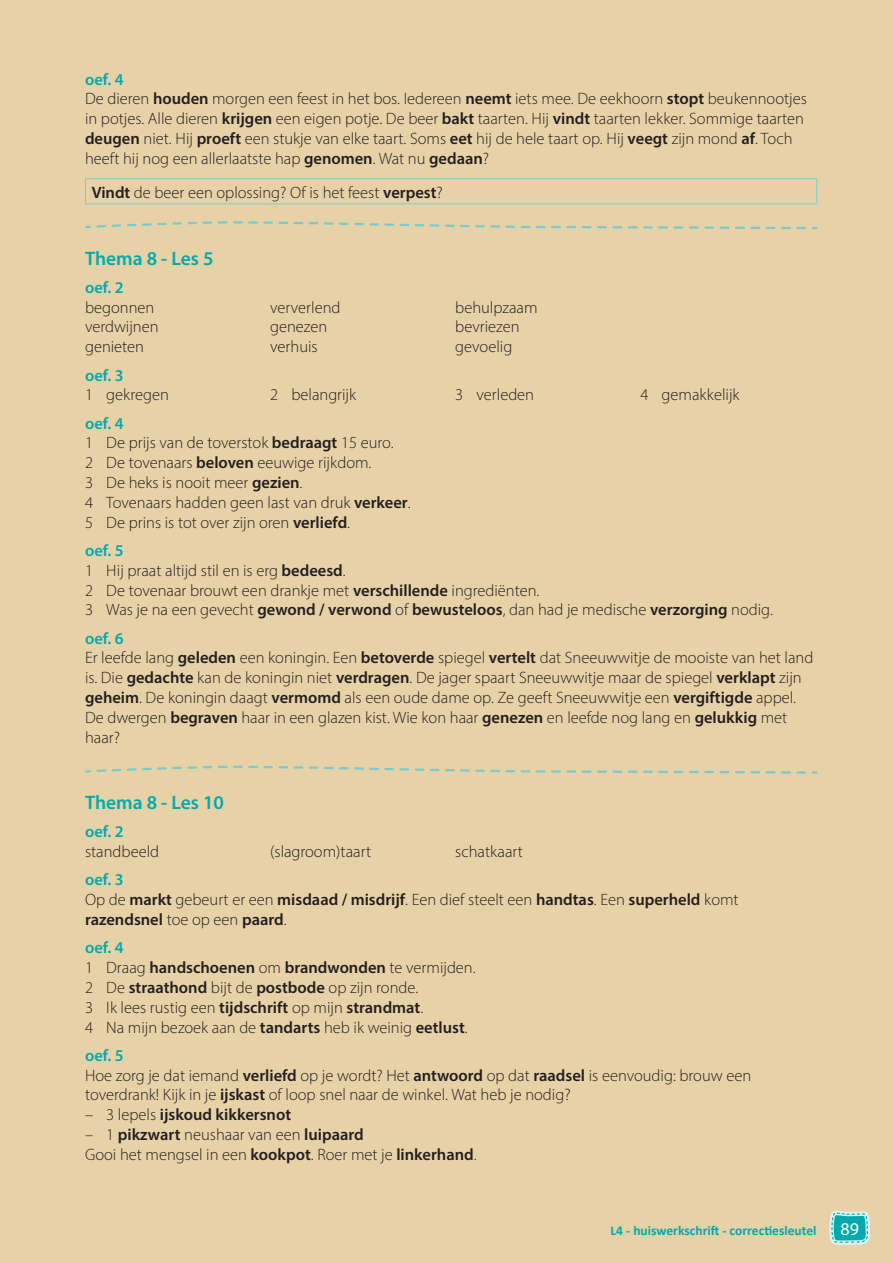
<style>
.page{position:relative;width:893px;height:1263px;background:#e7d1a6}
.page>*{position:absolute;margin:0;border:0;box-sizing:border-box;transform-origin:0 0}
.t1{font:600 19.5px "Myriad Pro";color:#00aaad}
.t2{font:18px "Myriad Pro";color:#fff}
.t3{font:300 16.5px/19.8px "Myriad Pro";color:#231f20}
.t4{font:600 16.5px/19.8px "Myriad Pro";color:#231f20}
.t5{font:600 16.5px "Myriad Pro";color:#00aaad}
.t6{font:700 13.5px "Calibri";color:#00aaad}
.s1{font-weight:600;color:#00aaad}
.s2{font-weight:600}
.s3{color:#00aaad}
.s4{font-weight:300}
</style>
<div class="page">
<svg style="left:829px;top:1210px;width:42px;height:35px"></svg>
<hr style="left:85px;top:178px;width:732px;height:1px;background:#77ccd0">
<svg style="left:85px;top:179px;width:1px;height:24px"></svg>
<svg style="left:816px;top:179px;width:1px;height:24px"></svg>
<hr style="left:85px;top:203px;width:732px;height:1px;background:#77ccd0">
<svg style="left:85px;top:221px;width:732px;height:9px"></svg>
<svg style="left:85px;top:765px;width:732px;height:9px"></svg>
<p class="t3" style="left:85px;top:69px;width:723px"><span class="s1">oef. 4<br></span>De dieren <span class="s2">houden</span> morgen een feest in het bos. Iedereen <span class="s2">neemt</span> iets mee. De eekhoorn <span class="s2">stopt</span> beukennootjes in potjes. Alle dieren <span class="s2">krijgen</span> een eigen potje. De beer <span class="s2">bakt</span> taarten. Hij <span class="s2">vindt</span> taarten lekker. Sommige taarten <span class="s2">deugen</span> niet. Hij <span class="s2">proeft</span> een stukje van elke taart. Soms <span class="s2">eet</span> hij de hele taart op. Hij <span class="s2">veegt</span> zijn mond <span class="s2">af</span>. Toch heeft hij nog een allerlaatste hap <span class="s2">genomen</span>. Wat nu <span class="s2">gedaan</span>?</p>
<p class="t3" style="left:92px;top:182px;width:353px"><span class="s2">Vindt</span> de beer een oplossing? Of is het feest <span class="s2">verpest</span>?</p>
<p class="t1" style="left:85px;top:246px;width:130px">Thema 8 - Les 5</p>
<p class="t5" style="left:85px;top:277px;width:40px">oef. 2</p>
<p class="t3" style="left:85px;top:297px;width:75px">begonnen verdwijnen genieten</p>
<p class="t3" style="left:270px;top:297px;width:72px">ververlend genezen verhuis</p>
<p class="t3" style="left:455px;top:297px;width:84px">behulpzaam bevriezen gevoelig</p>
<p class="t5" style="left:85px;top:364px;width:40px">oef. 3</p>
<p class="t3" style="left:85px;top:385px;width:86px">1 gekregen</p>
<p class="t3" style="left:270px;top:385px;width:87px">2 belangrijk</p>
<p class="t3" style="left:455px;top:385px;width:80px">3 verleden</p>
<p class="t3" style="left:640px;top:385px;width:101px">4 gemakkelijk</p>
<p class="t3" style="left:85px;top:413px;width:327px"><span class="s1">oef. 4<br></span>1 De prijs van de toverstok <span class="s2">bedraagt</span> 15 euro.<br>2 De tovenaars <span class="s2">beloven</span> eeuwige rijkdom.<br>3 De heks is nooit meer <span class="s2">gezien</span>.<br>4 Tovenaars hadden geen last van druk <span class="s2">verkeer</span>.<br>5 De prins is tot over zijn oren <span class="s2">verliefd</span>.</p>
<p class="t3" style="left:85px;top:540px;width:689px"><span class="s1">oef. 5<br></span>1 Hij praat altijd stil en is erg <span class="s2">bedeesd</span>.<br>2 De tovenaar brouwt een drankje met <span class="s2">verschillende</span> ingrediënten.<br>3 Was je na een gevecht <span class="s2">gewond / verwond</span> of <span class="s2">bewusteloos</span>, dan had je medische <span class="s2">verzorging</span> nodig.</p>
<p class="t3" style="left:85px;top:628px;width:730px"><span class="s1">oef. 6<br></span>Er leefde lang <span class="s2">geleden</span> een koningin. Een <span class="s2">betoverde</span> spiegel <span class="s2">vertelt</span> dat Sneeuwwitje de mooiste van het land is. Die <span class="s2">gedachte</span> kan de koningin niet <span class="s2">verdragen</span>. De jager spaart Sneeuwwitje maar de spiegel <span class="s2">verklapt</span> zijn <span class="s2">geheim</span>. De koningin daagt <span class="s2">vermomd</span> als een oude dame op. Ze geeft Sneeuwwitje een <span class="s2">vergiftigde</span> appel.<br>De dwergen <span class="s2">begraven</span> haar in een glazen kist. Wie kon haar <span class="s2">genezen</span> en leefde nog lang en <span class="s2">gelukkig</span> met haar?</p>
<p class="t1" style="left:85px;top:790px;width:140px">Thema 8 - Les 10</p>
<p class="t5" style="left:85px;top:821px;width:40px">oef. 2</p>
<p class="t3" style="left:85px;top:841px;width:76px">standbeeld</p>
<p class="t3" style="left:270px;top:841px;width:102px">(slagroom)taart</p>
<p class="t3" style="left:455px;top:841px;width:69px">schatkaart</p>
<p class="t4" style="left:85px;top:869px;width:655px"><span class="s3">oef. 3<br></span><span class="s4">Op de</span> markt <span class="s4">gebeurt er een</span> misdaad / misdrijf<span class="s4">. Een dief steelt een</span> handtas<span class="s4">. Een</span> superheld <span class="s4">komt </span>razendsnel <span class="s4">toe op een</span> paard<span class="s4">.</span></p>
<p class="t3" style="left:85px;top:938px;width:392px"><span class="s1">oef. 4<br></span>1 Draag <span class="s2">handschoenen</span> om <span class="s2">brandwonden</span> te vermijden.<br>2 De <span class="s2">straathond</span> bijt de <span class="s2">postbode</span> op zijn ronde.<br>3 Ik lees rustig een <span class="s2">tijdschrift</span> op mijn <span class="s2">strandmat</span>.<br>4 Na mijn bezoek aan de <span class="s2">tandarts</span> heb ik weinig <span class="s2">eetlust</span>.</p>
<p class="t3" style="left:85px;top:1045px;width:668px"><span class="s1">oef. 5<br></span>Hoe zorg je dat iemand <span class="s2">verliefd</span> op je wordt? Het <span class="s2">antwoord</span> op dat <span class="s2">raadsel</span> is eenvoudig: brouw een toverdrank! Kijk in je <span class="s2">ijskast</span> of loop snel naar de winkel. Wat heb je nodig?</p>
<p class="t4" style="left:85px;top:1104px;width:208px"><span class="s4">– 3 lepels</span> ijskoud kikkersnot</p>
<p class="t3" style="left:85px;top:1124px;width:393px">– 1 <span class="s2">pikzwart</span> neushaar van een <span class="s2">luipaard<br></span>Gooi het mengsel in een <span class="s2">kookpot</span>. Roer met je <span class="s2">linkerhand</span>.</p>
<p class="t6" style="left:611px;top:1221px;width:207px">L4 - huiswerkschrift - correctiesleutel</p>
<p class="t2" style="left:840px;top:1217px;width:20px">89</p>
</div>
